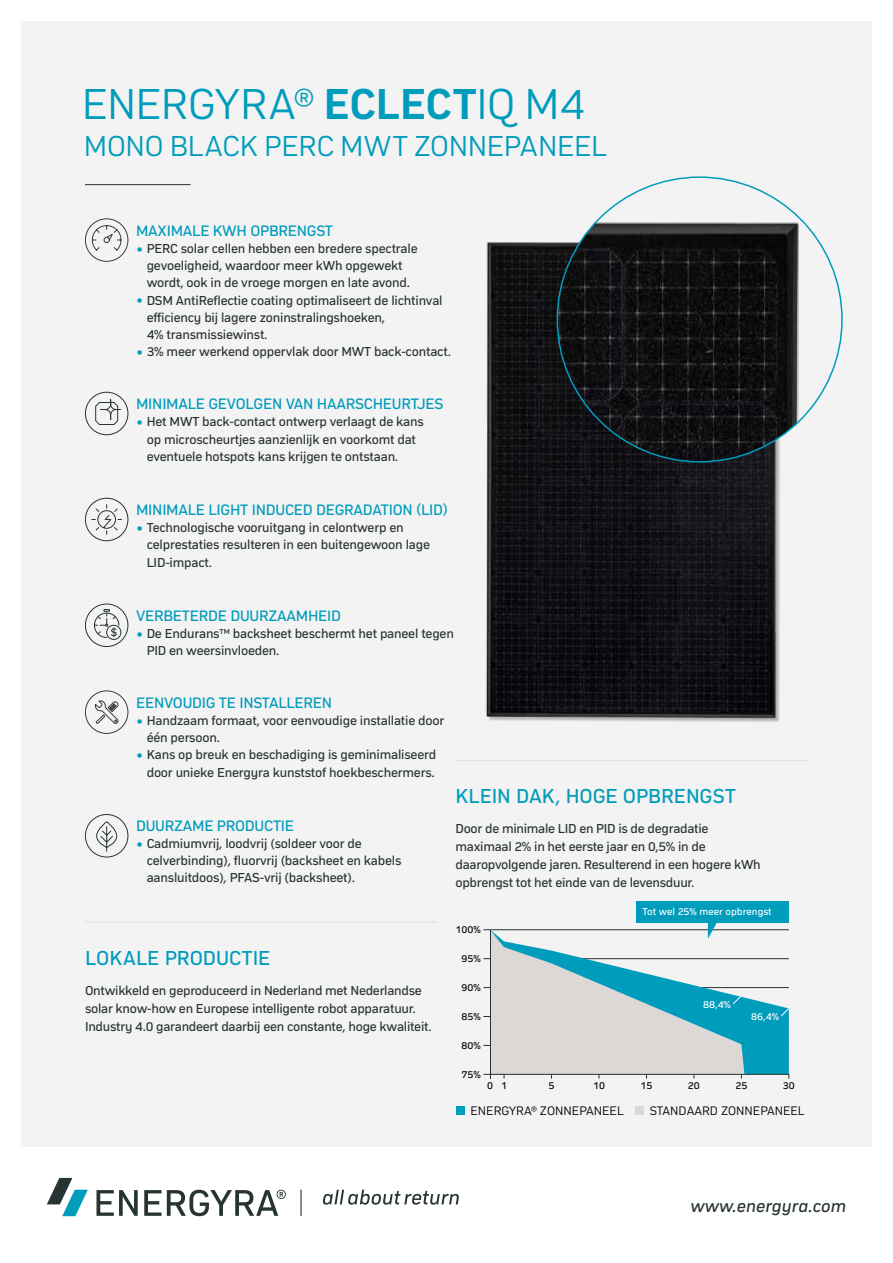
<style>
.page{position:relative;width:893px;height:1263px;background:#fff}
.page>*{position:absolute;margin:0;border:0;box-sizing:border-box;transform-origin:0 0}
.t1{font:300 45px "Compasse";letter-spacing:-.01em;color:#009cbc}
.t2{font:300 30px "Compasse";letter-spacing:-.01em;color:#009cbc}
.t3{font:21px "Compasse";color:#009cbc}
.t4{font:italic 18px "Compasse";color:#273433}
.t5{font:15.75px "Compasse";letter-spacing:-.015em;color:#009cbc}
.t6{font:13.5px/17.2px "Compasse";letter-spacing:-.015em;color:#273433}
.t7{font:300 12.9px "Compasse";color:#000}
.t8{font:10.5px "Compasse";color:#000}
.t9{font:10.5px "Compasse";color:#fff}
.s1{font-weight:700}
.s2{font-weight:700;font-size:15px;color:#009cbc}
</style>
<div class="page">
<div style="left:21px;top:21px;width:851px;height:1126px;background:#f4f3f3"></div>
<img style="left:486px;top:228px;width:320px;height:494px">
<img style="left:557px;top:177px;width:285px;height:285px;border-radius:142px">
<hr style="left:85px;top:184px;width:106px;height:1px;background:#273433">
<svg style="left:323px;top:1190px;width:136px;height:15px"></svg>
<hr style="left:300px;top:1190px;width:2px;height:26px;background:#273433">
<svg style="left:47px;top:1178px;width:41px;height:38px"></svg>
<svg style="left:96px;top:1190px;width:42px;height:26px"></svg>
<svg style="left:144px;top:1190px;width:142px;height:26px"></svg>
<svg style="left:85px;top:218px;width:43px;height:44px"></svg>
<svg style="left:85px;top:392px;width:43px;height:43px"></svg>
<svg style="left:85px;top:498px;width:43px;height:43px"></svg>
<svg style="left:85px;top:604px;width:43px;height:43px"></svg>
<svg style="left:85px;top:814px;width:43px;height:43px"></svg>
<svg style="left:85px;top:690px;width:43px;height:44px"></svg>
<hr style="left:483px;top:1045px;width:306px;height:1px;background:#273433">
<hr style="left:483px;top:1016px;width:306px;height:1px;background:#273433">
<hr style="left:483px;top:987px;width:306px;height:1px;background:#273433">
<hr style="left:483px;top:958px;width:306px;height:1px;background:#273433">
<hr style="left:483px;top:929px;width:306px;height:1px;background:#273433">
<hr style="left:483px;top:1074px;width:306px;height:1px;background:#273433">
<div style="left:456px;top:1107px;width:8px;height:8px;background:#009cbc"></div>
<div style="left:635px;top:1107px;width:9px;height:8px;background:#dbd8d6"></div>
<div style="left:636px;top:901px;width:153px;height:21px;background:#009cbc"></div>
<svg style="left:490px;top:922px;width:300px;height:156px"></svg>
<hr style="left:85px;top:921px;width:352px;height:2px;background:#e6e4e2">
<hr style="left:455px;top:760px;width:353px;height:1px;background:#e6e4e2">
<h1 class="t1" style="left:82px;top:78px;width:505px">ENERGYRA® <span class="s1">ECLECT</span>IQ M4</h1>
<h2 class="t2" style="left:84px;top:129px;width:524px">MONO BLACK PERC MWT ZONNEPANEEL</h2>
<p class="t5" style="left:136px;top:221px;width:198px">MAXIMALE KWH OPBRENGST</p>
<p class="t6" style="left:136px;top:240px;width:283px;text-align:center"><span class="s2">•</span> PERC solar cellen hebben een bredere spectrale gevoeligheid, waardoor meer kWh opgewekt wordt, ook in de vroege morgen en late avond.</p>
<p class="t6" style="left:147px;top:291px;width:297px;text-indent:-11px"><span class="s2">•</span> DSM AntiReflectie coating optimaliseert de lichtinval efficiency bij lagere zoninstralingshoeken,<br>4% transmissiewinst.</p>
<p class="t6" style="left:136px;top:343px;width:316px"><span class="s2">•</span> 3% meer werkend oppervlak door MWT back-contact.</p>
<p class="t5" style="left:136px;top:395px;width:309px">MINIMALE GEVOLGEN VAN HAARSCHEURTJES</p>
<p class="t6" style="left:147px;top:413px;width:279px;text-indent:-11px"><span class="s2">•</span> Het MWT back-contact ontwerp verlaagt de kans op microscheurtjes aanzienlijk en voorkomt dat eventuele hotspots kans krijgen te ontstaan.</p>
<p class="t5" style="left:136px;top:500px;width:314px">MINIMALE LIGHT INDUCED DEGRADATION (LID)</p>
<p class="t6" style="left:147px;top:519px;width:285px;text-indent:-11px"><span class="s2">•</span> Technologische vooruitgang in celontwerp en celprestaties resulteren in een buitengewoon lage<br>LID-impact.</p>
<p class="t5" style="left:136px;top:606px;width:207px">VERBETERDE DUURZAAMHEID</p>
<p class="t6" style="left:147px;top:624px;width:309px;text-indent:-11px"><span class="s2">•</span> De Endurans™ backsheet beschermt het paneel tegen<br>PID en weersinvloeden.</p>
<p class="t5" style="left:136px;top:693px;width:198px">EENVOUDIG TE INSTALLEREN</p>
<p class="t6" style="left:147px;top:711px;width:299px;text-indent:-11px"><span class="s2">•</span> Handzaam formaat, voor eenvoudige installatie door één persoon.</p>
<p class="t6" style="left:136px;top:746px;width:302px;text-align:right"><span class="s2">•</span> Kans op breuk en beschadiging is geminimaliseerd door unieke Energyra kunststof hoekbeschermers.</p>
<p class="t5" style="left:136px;top:816px;width:160px">DUURZAME PRODUCTIE</p>
<p class="t6" style="left:147px;top:834px;width:256px;text-indent:-11px"><span class="s2">•</span> Cadmiumvrij, loodvrij (soldeer voor de celverbinding), fluorvrij (backsheet en kabels aansluitdoos), PFAS-vrij (backsheet).</p>
<h3 class="t3" style="left:85px;top:946px;width:187px">LOKALE PRODUCTIE</h3>
<p class="t6" style="left:85px;top:982px;width:348px;line-height:18px">Ontwikkeld en geproduceerd in Nederland met Nederlandse solar know-how en Europese intelligente robot apparatuur.<br>Industry 4.0 garandeert daarbij een constante, hoge kwaliteit.</p>
<h3 class="t3" style="left:455px;top:784px;width:282px">KLEIN DAK, HOGE OPBRENGST</h3>
<p class="t6" style="left:455px;top:820px;width:307px;line-height:18px">Door de minimale LID en PID is de degradatie maximaal 2% in het eerste jaar en 0,5% in de daaropvolgende jaren. Resulterend in een hogere kWh opbrengst tot het einde van de levensduur.</p>
<p class="t8" style="left:455px;top:923px;width:27px">100%</p>
<p class="t8" style="left:461px;top:952px;width:21px">95%</p>
<p class="t8" style="left:461px;top:981px;width:21px">90%</p>
<p class="t8" style="left:461px;top:1010px;width:21px">85%</p>
<p class="t8" style="left:461px;top:1039px;width:21px">80%</p>
<p class="t8" style="left:461px;top:1068px;width:21px">75%</p>
<p class="t9" style="left:642px;top:905px;width:131px">Tot wel 25% meer opbrengst</p>
<p class="t9" style="left:703px;top:999px;width:29px">88,4%</p>
<p class="t9" style="left:751px;top:1011px;width:29px">86,4%</p>
<p class="t8" style="left:487px;top:1079px;width:7px">0</p>
<p class="t8" style="left:783px;top:1079px;width:13px">30</p>
<p class="t8" style="left:501px;top:1079px;width:7px">1</p>
<p class="t8" style="left:548px;top:1079px;width:7px">5</p>
<p class="t8" style="left:593px;top:1079px;width:13px">10</p>
<p class="t8" style="left:640px;top:1079px;width:13px">15</p>
<p class="t8" style="left:688px;top:1079px;width:13px">20</p>
<p class="t8" style="left:735px;top:1079px;width:13px">25</p>
<p class="t7" style="left:470px;top:1103px;width:155px">ENERGYRA® ZONNEPANEEL</p>
<p class="t7" style="left:650px;top:1103px;width:156px">STANDAARD ZONNEPANEEL</p>
<h3 class="t4" style="left:690px;top:1195px;width:157px">www.energyra.com</h3>
</div>
